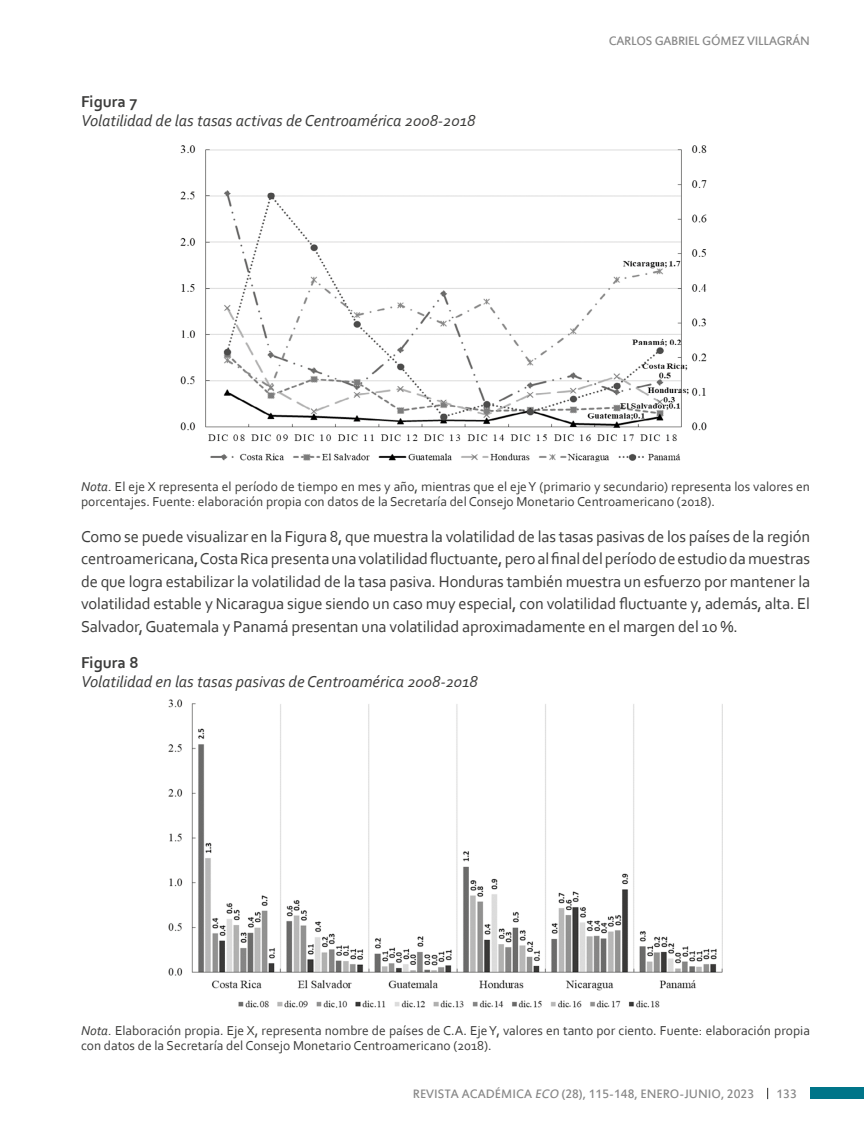
<style>
.page{position:relative;width:864px;height:1134px;background:#fff}
.page>*{position:absolute;margin:0;border:0;box-sizing:border-box;transform-origin:0 0}
.t1{font:16.5px/22.5px "Corbel";letter-spacing:-.01em;color:#3c3c3b;text-align:justify}
.t2{font:italic 16.5px "Corbel";color:#3c3c3b}
.t3{font:700 16.5px "Corbel";color:#3c3c3b}
.t4{font:13.5px/15px "Corbel";color:#3c3c3b}
.t5{font:13.5px "Estrangelo Edessa";color:#878787}
.t6{font:13.5px "Estrangelo Edessa";letter-spacing:-.02em;color:#878787}
.s1{font-style:italic}
</style>
<div class="page">
<div style="left:810px;top:1088px;width:54px;height:11px;background:#007589"></div>
<img style="left:181px;top:146px;width:526px;height:316px">
<img style="left:169px;top:699px;width:553px;height:308px">
<p class="t3" style="left:81px;top:91px;width:58px">Figura 7</p>
<p class="t2" style="left:81px;top:111px;width:396px">Volatilidad de las tasas activas de Centroamérica 2008-2018</p>
<p class="t6" style="left:609px;top:34px;width:203px">CARLOS GABRIEL GÓMEZ VILLAGRÁN</p>
<p class="t4" style="left:81px;top:478px;width:730px"><span class="s1">Nota.</span> El eje X representa el período de tiempo en mes y año, mientras que el eje Y (primario y secundario) representa los valores en porcentajes. Fuente: elaboración propia con datos de la Secretaría del Consejo Monetario Centroamericano (2018).</p>
<p class="t1" style="left:81px;top:525px;width:731px">Como se puede visualizar en la Figura 8, que muestra la volatilidad de las tasas pasivas de los países de la región centroamericana, Costa Rica presenta una volatilidad fluctuante, pero al final del período de estudio da muestras de que logra estabilizar la volatilidad de la tasa pasiva. Honduras también muestra un esfuerzo por mantener la volatilidad estable y Nicaragua sigue siendo un caso muy especial, con volatilidad fluctuante y, además, alta. El Salvador, Guatemala y Panamá presentan una volatilidad aproximadamente en el margen del 10 %.</p>
<p class="t3" style="left:81px;top:652px;width:59px">Figura 8</p>
<p class="t2" style="left:81px;top:672px;width:398px">Volatilidad en las tasas pasivas de Centroamérica 2008-2018</p>
<p class="t4" style="left:81px;top:1023px;width:731px"><span class="s1">Nota.</span> Elaboración propia. Eje X, representa nombre de países de C.A. Eje Y, valores en tanto por ciento. Fuente: elaboración propia con datos de la Secretaría del Consejo Monetario Centroamericano (2018).</p>
<p class="t5" style="left:413px;top:1087px;width:343px">REVISTA ACADÉMICA <span class="s1">ECO</span> (28), 115-148, ENERO-JUNIO, 2023</p>
<p class="t5" style="left:776px;top:1087px;width:22px">133</p>
</div>
